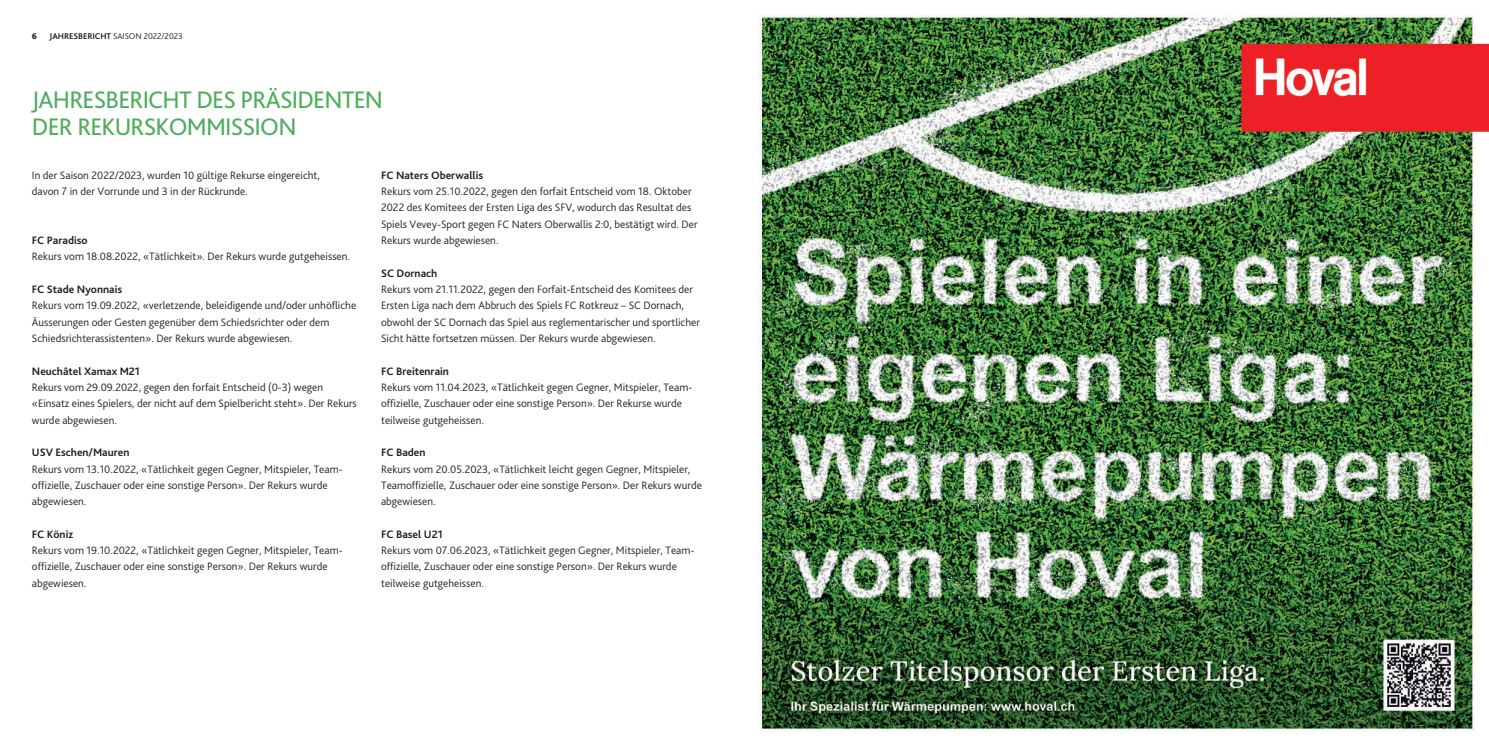
<style>
.page{position:relative;width:1489px;height:745px;background:#fff}
.page>*{position:absolute;margin:0;border:0;box-sizing:border-box;transform-origin:0 0}
.t1{font:25px/27.5px "Bliss Pro";letter-spacing:-.03em;color:#4daf58}
.t2{font:300 11.25px/16.2px "Bliss Pro";color:#231f20}
.t3{font:700 11.25px "Bliss Pro";color:#231f20}
.t4{font:300 8.75px "Bliss Pro";letter-spacing:-.005em;color:#231f20}
.t5{font:800 8.75px "Bliss Pro";color:#231f20}
.s1{font-weight:700}
.s2{color:#4faa66}
</style>
<div class="page">
<img style="left:758px;top:14px;width:730px;height:718px">
<p class="t5" style="left:32px;top:32px;width:7px">6</p>
<p class="t4" style="left:50px;top:32px;width:135px"><span class="s1">JAHRESBERICHT</span> SAISON 2022/2023</p>
<h1 class="t1" style="left:32px;top:88px;width:353px"><span class="s2">JAH</span>R<span class="s2">ESBE</span>RICHT DES PRÄSIDENTEN<br>DER REKURS<span class="s2">KOMMISSION</span></h1>
<p class="t2" style="left:32px;top:168px;width:289px">In der Saison 2022/2023, wurden 10 gültige Rekurse eingereicht, davon 7 in der Vorrunde und 3 in der Rückrunde.</p>
<p class="t3" style="left:381px;top:171px;width:104px">FC Naters Oberwallis</p>
<p class="t2" style="left:381px;top:184px;width:318px">Rekurs vom 25.10.2022, gegen den forfait Entscheid vom 18. Oktober 2022 des Komitees der Ersten Liga des SFV, wodurch das Resultat des Spiels Vevey-Sport gegen FC Naters Oberwallis 2:0, bestätigt wird. Der Rekurs wurde abgewiesen.</p>
<p class="t3" style="left:381px;top:268px;width:58px">SC Dornach</p>
<p class="t2" style="left:381px;top:282px;width:320px">Rekurs vom 21.11.2022, gegen den Forfait-Entscheid des Komitees der Ersten Liga nach dem Abbruch des Spiels FC Rotkreuz – SC Dornach, obwohl der SC Dornach das Spiel aus reglementarischer und sportlicher Sicht hätte fortsetzen müssen. Der Rekurs wurde abgewiesen.</p>
<p class="t3" style="left:381px;top:366px;width:69px">FC Breitenrain</p>
<p class="t2" style="left:381px;top:380px;width:313px">Rekurs vom 11.04.2023, «Tätlichkeit gegen Gegner, Mitspieler, Team&shy;offizielle, Zuschauer oder eine sonstige Person». Der Rekurse wurde teilweise gutgeheissen.</p>
<p class="t3" style="left:381px;top:448px;width:46px">FC Baden</p>
<p class="t2" style="left:381px;top:461px;width:322px">Rekurs vom 20.05.2023, «Tätlichkeit leicht gegen Gegner, Mitspieler,<br>Teamoffizielle, Zuschauer oder eine sonstige Person». Der Rekurs wurde abgewiesen.</p>
<p class="t3" style="left:381px;top:529px;width:63px">FC Basel U21</p>
<p class="t2" style="left:381px;top:543px;width:315px">Rekurs vom 07.06.2023, «Tätlichkeit gegen Gegner, Mitspieler, Team&shy;offizielle, Zuschauer oder eine sonstige Person». Der Rekurs wurde teilweise gutgeheissen.</p>
<p class="t3" style="left:32px;top:236px;width:57px">FC Paradiso</p>
<p class="t2" style="left:32px;top:249px;width:319px">Rekurs vom 18.08.2022, «Tätlichkeit». Der Rekurs wurde gutgeheissen.</p>
<p class="t3" style="left:32px;top:285px;width:92px">FC Stade Nyonnais</p>
<p class="t2" style="left:32px;top:298px;width:326px">Rekurs vom 19.09.2022, «verletzende, beleidigende und/oder unhöfliche<br>Äusserungen oder Gesten gegenüber dem Schiedsrichter oder dem<br>Schiedsrichterassistenten». Der Rekurs wurde abgewiesen.</p>
<p class="t3" style="left:32px;top:366px;width:110px">Neuchâtel Xamax M21</p>
<p class="t2" style="left:32px;top:380px;width:326px">Rekurs vom 29.09.2022, gegen den forfait Entscheid (0-3) wegen «Einsatz eines Spielers, der nicht auf dem Spielbericht steht». Der Rekurs wurde abgewiesen.</p>
<p class="t3" style="left:32px;top:448px;width:99px">USV Eschen/Mauren</p>
<p class="t2" style="left:32px;top:461px;width:312px">Rekurs vom 13.10.2022, «Tätlichkeit gegen Gegner, Mitspieler, Team&shy;offizielle, Zuschauer oder eine sonstige Person». Der Rekurs wurde abgewiesen.</p>
<p class="t3" style="left:32px;top:529px;width:43px">FC Köniz</p>
<p class="t2" style="left:32px;top:543px;width:312px">Rekurs vom 19.10.2022, «Tätlichkeit gegen Gegner, Mitspieler, Team&shy;offizielle, Zuschauer oder eine sonstige Person». Der Rekurs wurde abgewiesen.</p>
</div>
